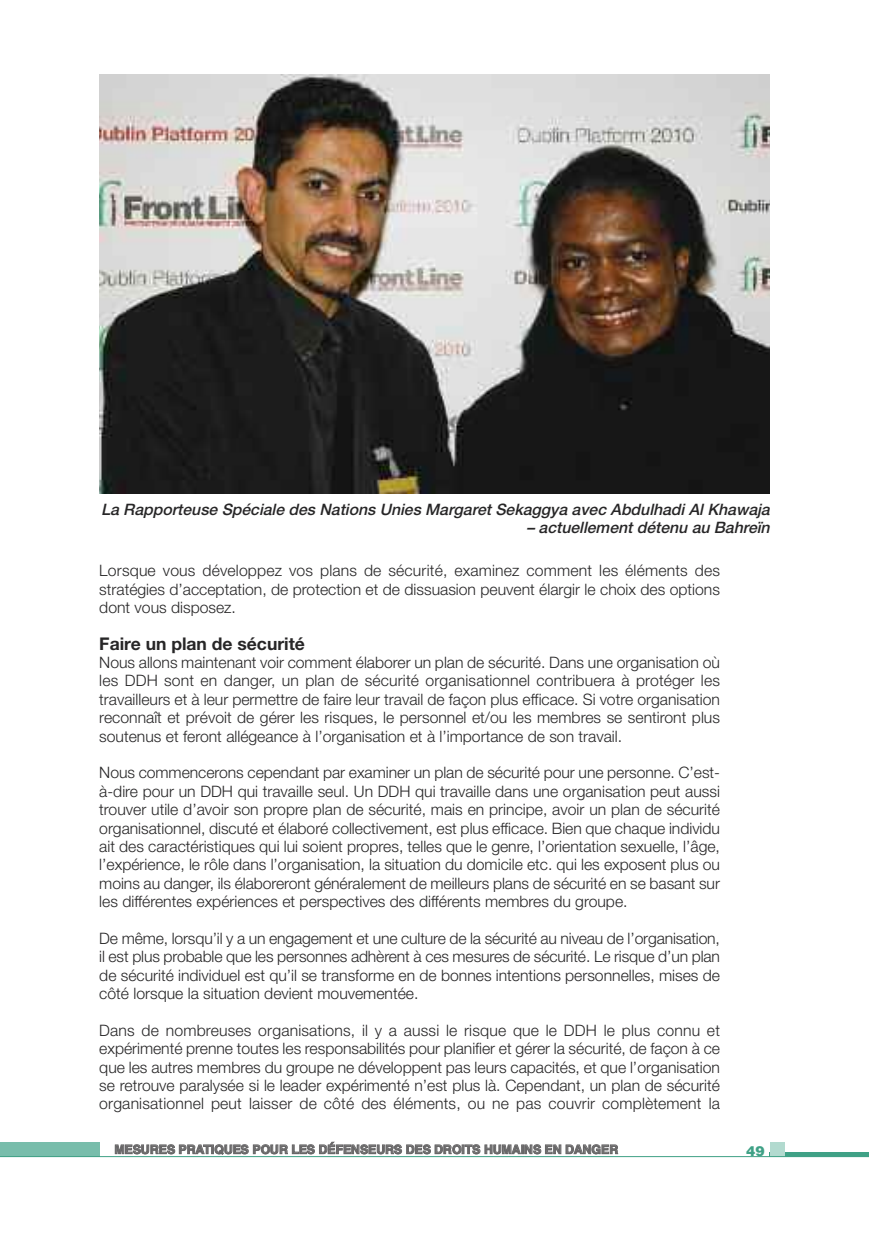
<style>
.page{position:relative;width:869px;height:1241px;background:#fff}
.page>*{position:absolute;margin:0;border:0;box-sizing:border-box;transform-origin:0 0}
.t1{font:700 17.5px "Helvetica Neue";color:#272627}
.t2{font:300 15.75px/18.4px "Helvetica Neue";color:#272627;text-align:justify}
.t3{font:italic 500 15.75px "Helvetica Neue";color:#272627}
.t4{font:900 14px "Helvetica";color:#3fa186}
.t5{font:700 12.25px "Helvetica";letter-spacing:-.01em;color:#686768}
</style>
<div class="page">
<div style="left:769px;top:1151px;width:99px;height:5px;background:#3fa186"></div>
<div style="left:769px;top:1141px;width:15px;height:15px;background:#b2dacf"></div>
<div style="left:0;top:1141px;width:99px;height:15px;background:#78bdab"></div>
<hr style="left:0;top:1155px;width:868px;height:1px;background:#3fa186">
<img style="left:99px;top:74px;width:670px;height:419px">
<p class="t3" style="left:101px;top:499px;width:673px">La Rapporteuse Spéciale des Nations Unies Margaret Sekaggya avec Abdulhadi Al Khawaja</p>
<p class="t3" style="left:526px;top:518px;width:248px">– actuellement détenu au Bahreïn</p>
<p class="t2" style="left:99px;top:561px;width:622px">Lorsque vous développez vos plans de sécurité, examinez comment les éléments des stratégies d’acceptation, de protection et de dissuasion peuvent élargir le choix des options dont vous disposez.</p>
<p class="t1" style="left:99px;top:632px;width:207px">Faire un plan de sécurité</p>
<p class="t2" style="left:99px;top:653px;width:622px">Nous allons maintenant voir comment élaborer un plan de sécurité. Dans une organisation où les DDH sont en danger, un plan de sécurité organisationnel contribuera à protéger les travailleurs et à leur permettre de faire leur travail de façon plus efficace. Si votre organisation reconnaît et prévoit de gérer les risques, le personnel et/ou les membres se sentiront plus soutenus et feront allégeance à l’organisation et à l’importance de son travail.</p>
<p class="t2" style="left:99px;top:763px;width:622px">Nous commencerons cependant par examiner un plan de sécurité pour une personne. C’est&shy;à-dire pour un DDH qui travaille seul. Un DDH qui travaille dans une organisation peut aussi trouver utile d’avoir son propre plan de sécurité, mais en principe, avoir un plan de sécurité organisationnel, discuté et élaboré collectivement, est plus efficace. Bien que chaque individu ait des caractéristiques qui lui soient propres, telles que le genre, l’orientation sexuelle, l’âge, l’expérience, le rôle dans l’organisation, la situation du domicile etc. qui les exposent plus ou moins au danger, ils élaboreront généralement de meilleurs plans de sécurité en se basant sur les différentes expériences et perspectives des différents membres du groupe.</p>
<p class="t2" style="left:99px;top:928px;width:622px">De même, lorsqu’il y a un engagement et une culture de la sécurité au niveau de l’organisation, il est plus probable que les personnes adhèrent à ces mesures de sécurité. Le risque d’un plan de sécurité individuel est qu’il se transforme en de bonnes intentions personnelles, mises de côté lorsque la situation devient mouvementée.</p>
<p class="t2" style="left:99px;top:1020px;width:622px">Dans de nombreuses organisations, il y a aussi le risque que le DDH le plus connu et expérimenté prenne toutes les responsabilités pour planifier et gérer la sécurité, de façon à ce que les autres membres du groupe ne développent pas leurs capacités, et que l’organisation se retrouve paralysée si le leader expérimenté n’est plus là. Cependant, un plan de sécurité organisationnel peut laisser de côté des éléments, ou ne pas couvrir complètement la</p>
<p class="t5" style="left:114px;top:1144px;width:505px">MESURES PRATIQUES POUR LES DÉFENSEURS DES DROITS HUMAINS EN DANGER</p>
<p class="t4" style="left:745px;top:1143px;width:20px">49</p>
</div>
